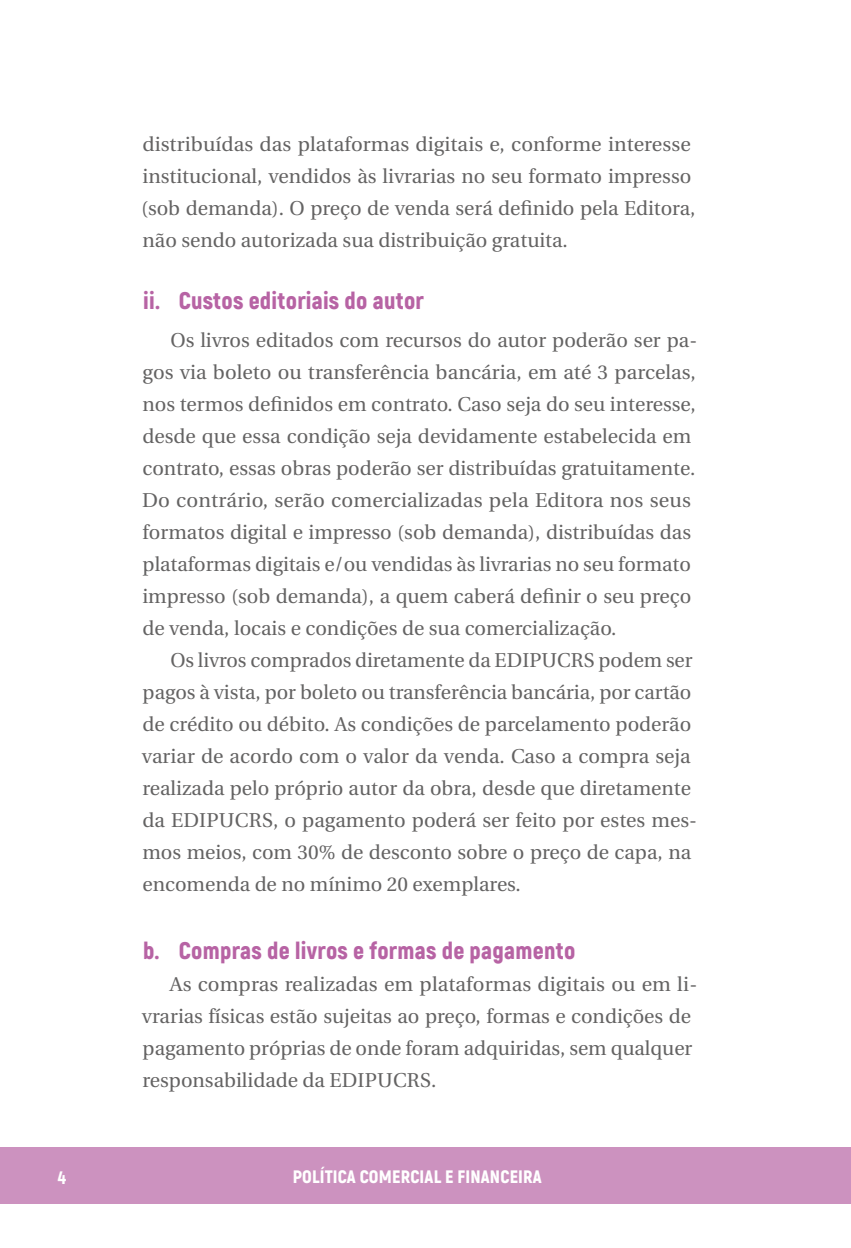
<style>
.page{position:relative;width:851px;height:1248px;background:#fff}
.page>*{position:absolute;margin:0;border:0;box-sizing:border-box;transform-origin:0 0}
.t1{font:900 24px "Akrobat";letter-spacing:.01em;color:#b763a4}
.t2{font:20px/32px "Heuristica";color:#646363}
.t3{font:900 18px "Akrobat";letter-spacing:.01em;color:#fff}
</style>
<div class="page">
<div style="left:0;top:1146px;width:850px;height:57px;background:#cc92bf"></div>
<hr style="left:850px;top:1146px;width:1px;height:57px;background:#b763a4">
<p class="t2" style="left:141px;top:128px;width:556px">distribuídas das plataformas digitais e, conforme interesse institucional, vendidos às livrarias no seu formato impresso (sob demanda). O preço de venda será definido pela Editora, não sendo autorizada sua distribuição gratuita.</p>
<p class="t1" style="left:143px;top:285px;width:282px">ii. Custos editoriais do autor</p>
<p class="t2" style="left:142px;top:324px;width:556px;text-indent:28px">Os livros editados com recursos do autor poderão ser pa&shy;gos via boleto ou transferência bancária, em até 3 parcelas, nos termos definidos em contrato. Caso seja do seu interesse, desde que essa condição seja devidamente estabelecida em contrato, essas obras poderão ser distribuídas gratuitamente.<br>Do contrário, serão comercializadas pela Editora nos seus formatos digital e impresso (sob demanda), distribuídas das plataformas digitais e/ou vendidas às livrarias no seu formato impresso (sob demanda), a quem caberá definir o seu preço de venda, locais e condições de sua comercialização.</p>
<p class="t2" style="left:142px;top:644px;width:556px;text-indent:29px">Os livros comprados diretamente da EDIPUCRS podem ser pagos à vista, por boleto ou transferência bancária, por cartão de crédito ou débito. As condições de parcelamento poderão variar de acordo com o valor da venda. Caso a compra seja realizada pelo próprio autor da obra, desde que diretamente da EDIPUCRS, o pagamento poderá ser feito por estes mes&shy;mos meios, com 30% de desconto sobre o preço de capa, na encomenda de no mínimo 20 exemplares.</p>
<p class="t1" style="left:143px;top:934px;width:434px">b. Compras de livros e formas de pagamento</p>
<p class="t2" style="left:142px;top:968px;width:557px;text-indent:28px">As compras realizadas em plataformas digitais ou em li&shy;vrarias físicas estão sujeitas ao preço, formas e condições de pagamento próprias de onde foram adquiridas, sem qualquer responsabilidade da EDIPUCRS.</p>
<p class="t3" style="left:58px;top:1166px;width:10px">4</p>
<p class="t3" style="left:292px;top:1164px;width:250px">POLÍTICA COMERCIAL E FINANCEIRA</p>
</div>
